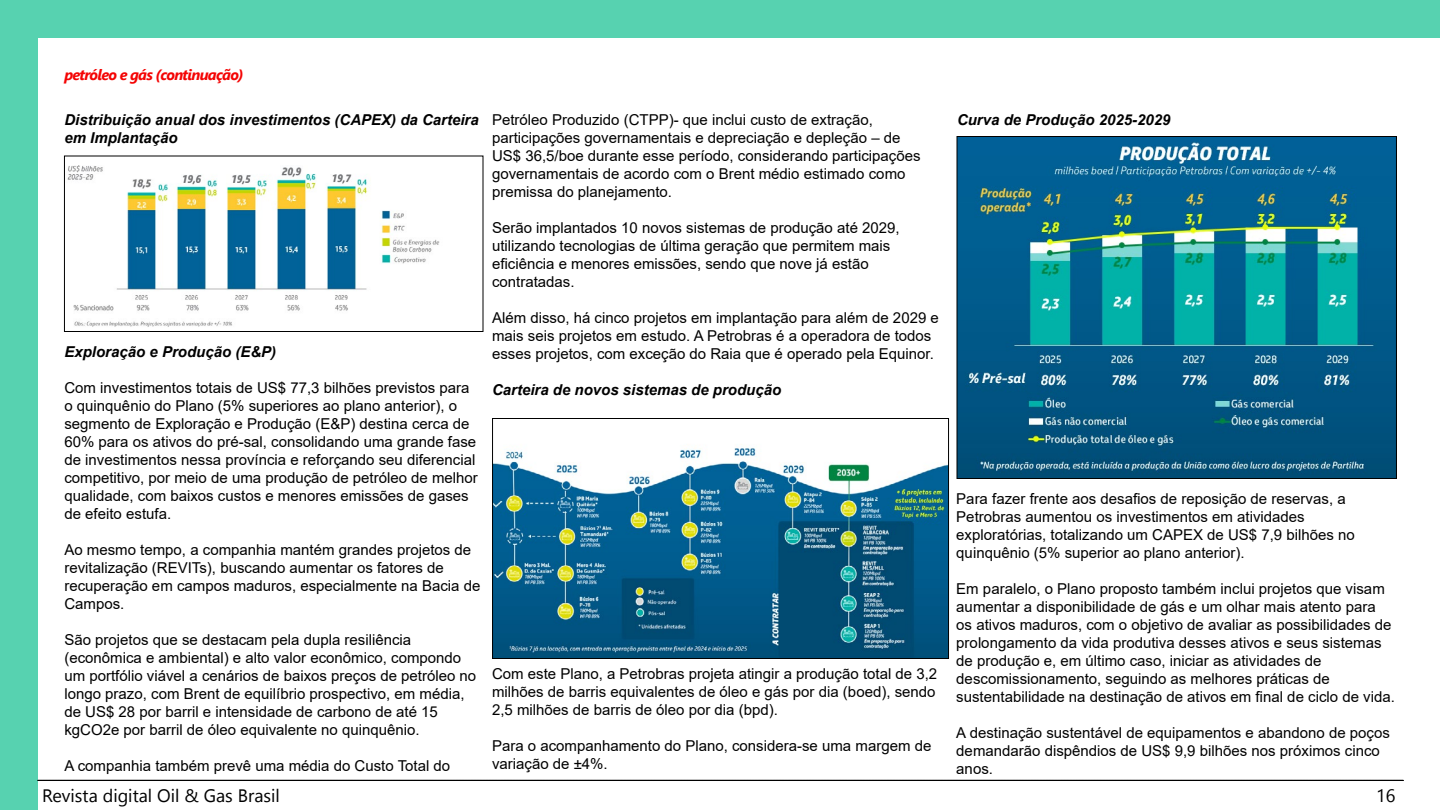
<style>
.page{position:relative;width:1440px;height:810px;background:#fff}
.page>*{position:absolute;margin:0;border:0;box-sizing:border-box;transform-origin:0 0}
.t1{font:18px "Segoe UI Emoji";color:#000}
.t2{font:15px/18px "Arial";color:#000}
.t3{font:italic 700 15px/18px "Arial";color:#000}
.t4{font:italic 700 15px "Segoe UI";letter-spacing:-.05em;color:#f40404}
</style>
<div class="page">
<div style="left:0;top:0;width:38px;height:810px;background:#57d2b0"></div>
<div style="left:35px;top:0;width:1405px;height:38px;background:#57d2b0"></div>
<svg style="left:37px;top:780px;width:1367px;height:1px"></svg>
<img style="left:67px;top:165px;width:373px;height:162px">
<div style="left:64px;top:156px;width:419px;height:176px;border:1px solid #000"></div>
<img style="left:494px;top:444px;width:453px;height:213px">
<div style="left:492px;top:418px;width:457px;height:241px;border:1px solid #000"></div>
<img style="left:959px;top:138px;width:436px;height:339px">
<div style="left:957px;top:136px;width:440px;height:343px;border:1px solid #000"></div>
<p class="t4" style="left:64px;top:61px;width:181px">petróleo e gás (continuação)</p>
<p class="t3" style="left:64px;top:111px;width:416px">Distribuição anual dos investimentos (CAPEX) da Carteira em Implantação</p>
<p class="t2" style="left:492px;top:111px;width:430px">Petróleo Produzido (CTPP)- que inclui custo de extração, participações governamentais e depreciação e depleção – de US$ 36,5/boe durante esse período, considerando participações governamentais de acordo com o Brent médio estimado como premissa do planejamento.</p>
<p class="t2" style="left:492px;top:219px;width:409px">Serão implantados 10 novos sistemas de produção até 2029, utilizando tecnologias de última geração que permitem mais eficiência e menores emissões, sendo que nove já estão contratadas.</p>
<p class="t2" style="left:492px;top:309px;width:448px">Além disso, há cinco projetos em implantação para além de 2029 e mais seis projetos em estudo. A Petrobras é a operadora de todos esses projetos, com exceção do Raia que é operado pela Equinor.</p>
<p class="t3" style="left:492px;top:381px;width:291px">Carteira de novos sistemas de produção</p>
<p class="t3" style="left:64px;top:344px;width:213px">Exploração e Produção (E&amp;P)</p>
<p class="t2" style="left:64px;top:379px;width:415px">Com investimentos totais de US$ 77,3 bilhões previstos para o quinquênio do Plano (5% superiores ao plano anterior), o segmento de Exploração e Produção (E&amp;P) destina cerca de 60% para os ativos do pré-sal, consolidando uma grande fase de investimentos nessa província e reforçando seu diferencial competitivo, por meio de uma produção de petróleo de melhor qualidade, com baixos custos e menores emissões de gases de efeito estufa.</p>
<p class="t2" style="left:64px;top:541px;width:418px">Ao mesmo tempo, a companhia mantém grandes projetos de revitalização (REVITs), buscando aumentar os fatores de recuperação em campos maduros, especialmente na Bacia de Campos.</p>
<p class="t2" style="left:64px;top:631px;width:413px">São projetos que se destacam pela dupla resiliência (econômica e ambiental) e alto valor econômico, compondo um portfólio viável a cenários de baixos preços de petróleo no longo prazo, com Brent de equilíbrio prospectivo, em média, de US$ 28 por barril e intensidade de carbono de até 15 kgCO2e por barril de óleo equivalente no quinquênio.</p>
<p class="t2" style="left:64px;top:757px;width:387px">A companhia também prevê uma média do Custo Total do</p>
<p class="t2" style="left:492px;top:665px;width:447px;text-align:justify">Com este Plano, a Petrobras projeta atingir a produção total de 3,2 milhões de barris equivalentes de óleo e gás por dia (boed), sendo 2,5 milhões de barris de óleo por dia (bpd).</p>
<p class="t2" style="left:492px;top:737px;width:441px">Para o acompanhamento do Plano, considera-se uma margem de variação de ±4%.</p>
<p class="t1" style="left:62px;top:785px;width:28px">❖▲▼</p>
<p class="t1" style="left:175px;top:785px;width:6px">●</p>
<p class="t1" style="left:225px;top:785px;width:56px">▲ ▲●</p>
<p class="t3" style="left:957px;top:111px;width:215px">Curva de Produção 2025-2029</p>
<p class="t2" style="left:956px;top:490px;width:400px">Para fazer frente aos desafios de reposição de reservas, a Petrobras aumentou os investimentos em atividades exploratórias, totalizando um CAPEX de US$ 7,9 bilhões no quinquênio (5% superior ao plano anterior).</p>
<p class="t2" style="left:956px;top:580px;width:440px">Em paralelo, o Plano proposto também inclui projetos que visam aumentar a disponibilidade de gás e um olhar mais atento para os ativos maduros, com o objetivo de avaliar as possibilidades de prolongamento da vida produtiva desses ativos e seus sistemas de produção e, em último caso, iniciar as atividades de descomissionamento, seguindo as melhores práticas de sustentabilidade na destinação de ativos em final de ciclo de vida.</p>
<p class="t2" style="left:956px;top:724px;width:435px">A destinação sustentável de equipamentos e abandono de poços demandarão dispêndios de US$ 9,9 bilhões nos próximos cinco anos.</p>
</div>
